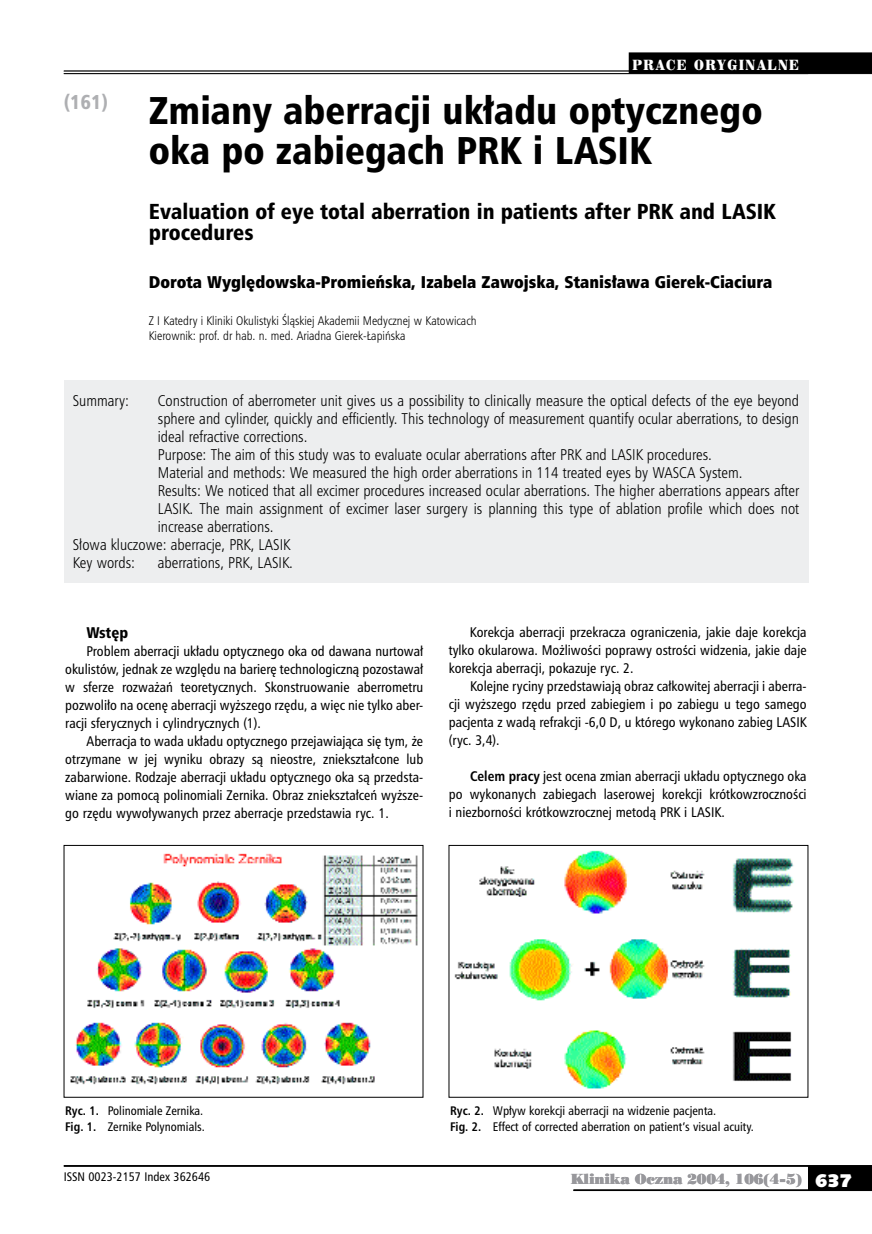
<style>
.page{position:relative;width:872px;height:1234px;background:#fff}
.page>*{position:absolute;margin:0;border:0;box-sizing:border-box;transform-origin:0 0}
.t1{font:37.5px/40.5px "Humnst 777 Blk Cn PL";color:#000}
.t2{font:21px/21px "Humnst 777 Blk Cn PL";color:#000}
.t3{font:19.5px "Humnst 777 Blk Cn PL";color:#aeafb2}
.t4{font:16.5px "Humnst 777 X Blk Cn PL";color:#000}
.t5{font:15px "Humnst 777 Lt Cn PL";color:#000}
.t6{font:15px "Humnst 777 Blk Cn PL";color:#000}
.t7{font:13.5px/18px "Humnst 777 Cn PL";color:#000;text-align:justify}
.t8{font:13.5px "Poster Bodoni PL";letter-spacing:-.015em;color:#98989c}
.t9{font:13.5px "Century 725 Blk PL";letter-spacing:.13em;color:#fff;scale:.8 1}
.t10{font:12px/15.8px "Humnst 777 Cn PL";color:#000}
.t11{font:12px/15px "Humnst 777 Lt Cn PL";color:#000}
.s1{font-weight:700}
.s2{font-family:"Humanst 531 U Blk PL";font-size:18px;color:#fff}
</style>
<div class="page">
<div style="left:808px;top:1165px;width:64px;height:25px;background:#000"></div>
<hr style="left:64px;top:1164px;width:808px;height:2px;background:#000">
<hr style="left:573px;top:1189px;width:299px;height:1px;background:#000">
<hr style="left:64px;top:71px;width:808px;height:1px;background:#000">
<hr style="left:64px;top:73px;width:808px;height:1px;background:#000">
<div style="left:64px;top:380px;width:744px;height:202px;background:#edeeef"></div>
<div style="left:628px;top:52px;width:244px;height:22px;background:#000"></div>
<img style="left:70px;top:853px;width:348px;height:232px">
<img style="left:454px;top:850px;width:340px;height:239px">
<h3 class="t3" style="left:64px;top:89px;width:46px">(161)</h3>
<p class="t9" style="left:632px;top:56px;width:210px">PRACE ORYGINALNE</p>
<h1 class="t1" style="left:149px;top:89px;width:615px">Zmia-ny aber-ra-cji ukła-du optycz-ne-go oka po za-bie-gach PRK i LA-SIK</h1>
<h2 class="t2" style="left:149px;top:201px;width:628px">Evaluation of eye total aberration in patients after PRK and LASIK procedures</h2>
<p class="t4" style="left:149px;top:271px;width:625px">Do-ro-ta Wy-glę-dow-ska--Pr-omie-ńska, Iza-be-la Za-woj-ska, Sta-ni-sła-wa Gie-rek--Ci-aci-ura</p>
<p class="t11" style="left:149px;top:312px;width:329px">Z I Katedry i Kliniki Okulistyki Śląskiej Akademii Medycznej w Katowicach<br>Kierownik: prof. dr hab. n. med. Ariadna Gierek-Łapińska</p>
<p class="t5" style="left:73px;top:391px;width:58px">Summary:</p>
<p class="t5" style="left:158px;top:391px;width:643px">Construction of aberrometer unit gives us a possibility to clinically measure the optical defects of the eye beyond</p>
<p class="t5" style="left:158px;top:409px;width:643px">sphere and cylinder, quickly and efficiently. This technology of measurement quantify ocular aberrations, to design</p>
<p class="t5" style="left:158px;top:427px;width:151px">ideal refractive corrections.</p>
<p class="t5" style="left:158px;top:445px;width:555px">Purpose: The aim of this study was to evaluate ocular aberrations after PRK and LASIK procedures.</p>
<p class="t5" style="left:158px;top:463px;width:586px">Material and methods: We measured the high order aberrations in 114 treated eyes by WASCA System.</p>
<p class="t5" style="left:158px;top:481px;width:643px">Results: We noticed that all excimer procedures increased ocular aberrations. The higher aberrations appears after</p>
<p class="t5" style="left:158px;top:499px;width:643px">LASIK. The main assignment of excimer laser surgery is planning this type of ablation profile which does not</p>
<p class="t5" style="left:158px;top:517px;width:117px">increase aberrations.</p>
<p class="t5" style="left:73px;top:535px;width:219px">Słowa kluczowe: aberracje, PRK, LASIK</p>
<p class="t5" style="left:73px;top:553px;width:64px">Key words:</p>
<p class="t5" style="left:158px;top:553px;width:137px">aberrations, PRK, LASIK.</p>
<p class="t6" style="left:87px;top:622px;width:43px">Wstęp</p>
<p class="t7" style="left:65px;top:641px;width:359px;text-indent:21px">Problem aberracji układu optycznego oka od dawana nurtował okulistów, jednak ze względu na barierę technologiczną pozostawał w sferze rozważań teoretycznych. Skonstruowanie aberrometru pozwoliło na ocenę aberracji wyższego rzędu, a więc nie tylko aber&shy;racji sferycznych i cylindrycznych (1).</p>
<p class="t7" style="left:65px;top:731px;width:359px;text-indent:21px">Aberracja to wada układu optycznego przejawiająca się tym, że otrzymane w jej wyniku obrazy są nieostre, zniekształcone lub zabarwione. Rodzaje aberracji układu optycznego oka są przedsta&shy;wiane za pomocą polinomiali Zernika. Obraz zniekształceń wyższe&shy;go rzędu wywoływanych przez aberracje przedstawia ryc. 1.</p>
<p class="t7" style="left:449px;top:622px;width:359px;text-indent:21px">Korekcja aberracji przekracza ograniczenia, jakie daje korekcja tylko okularowa. Możliwości poprawy ostrości widzenia, jakie daje korekcja aberracji, pokazuje ryc. 2.</p>
<p class="t7" style="left:449px;top:676px;width:359px;text-indent:21px">Kolejne ryciny przedstawiają obraz całkowitej aberracji i aberra&shy;cji wyższego rzędu przed zabiegiem i po zabiegu u tego samego pacjenta z wadą refrakcji -6,0 D, u którego wykonano zabieg LASIK (ryc. 3,4).</p>
<p class="t7" style="left:449px;top:766px;width:359px;text-indent:21px"><span class="s1">Ce-lem pra-cy</span> jest ocena zmian aberracji układu optycznego oka po wykonanych zabiegach laserowej korekcji krótkowzroczności i niezborności krótkowzrocznej metodą PRK i LASIK.</p>
<p class="t10" style="left:65px;top:1102px;width:141px"><span class="s1">Ryc. 1.</span> Polinomiale Zernika.<br><span class="s1">Fig. 1.</span> Zernike Polynomials.</p>
<p class="t10" style="left:450px;top:1102px;width:305px"><span class="s1">Ryc. 2.</span> Wpływ korekcji aberracji na widzenie pacjenta.<br><span class="s1">Fig. 2.</span> Effect of corrected aberration on patient’s visual acuity.</p>
<p class="t10" style="left:64px;top:1168px;width:148px">ISSN 0023-2157 Index 362646</p>
<p class="t8" style="left:570px;top:1169px;width:283px">Klinika Oczna 2004, 106(4-5) <span class="s2">637</span></p>
</div>
